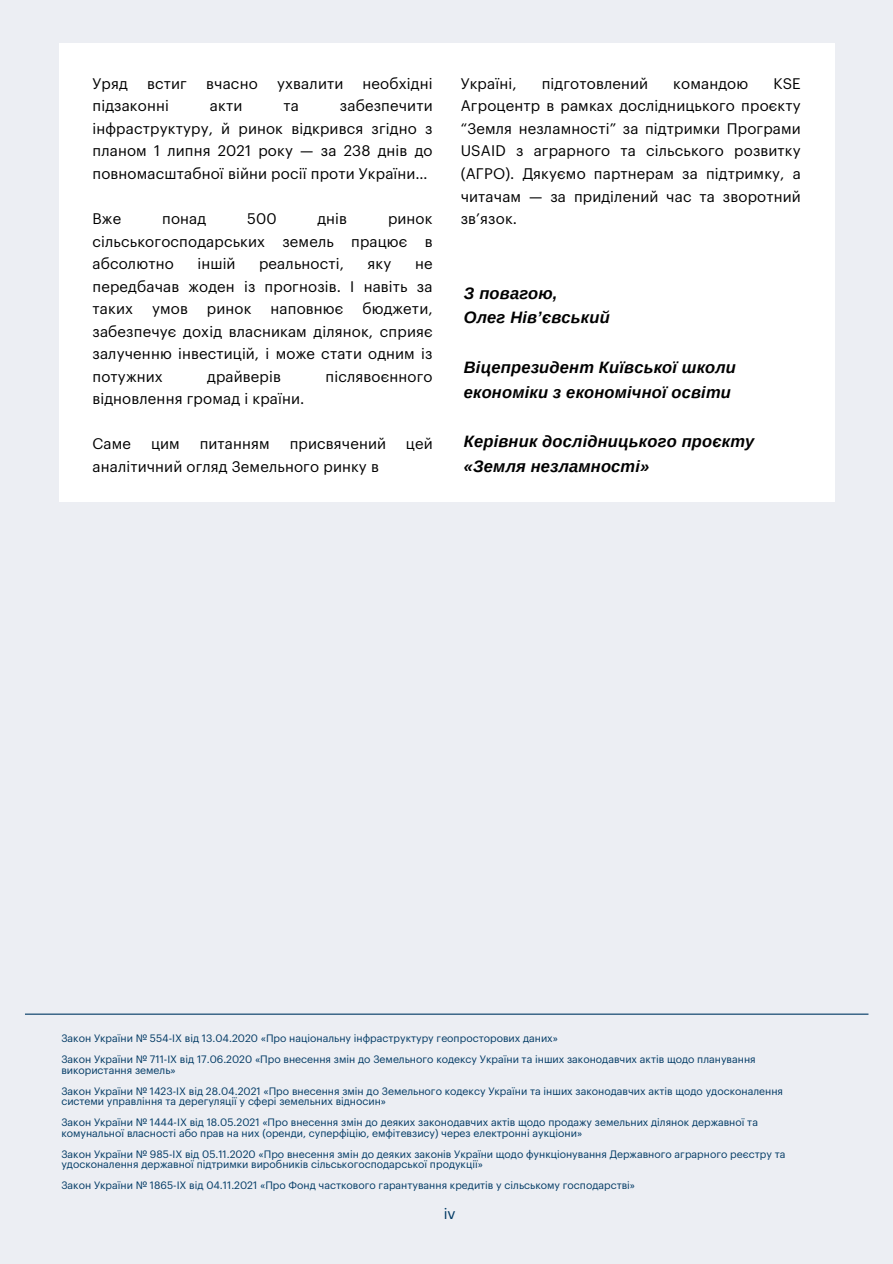
<style>
.page{position:relative;width:893px;height:1264px;background:#fff}
.page>*{position:absolute;margin:0;border:0;box-sizing:border-box;transform-origin:0 0}
.t1{font:italic 700 16.5px/24.8px "Arimo";letter-spacing:.01em;color:#000}
.t2{font:15px/22.5px "Graphik LC";letter-spacing:.01em;color:#000;text-align:justify}
.t3{font:15px "Graphik LC";color:#003964}
.t4{font:10.5px/10.5px "Graphik LC";color:#003964}
</style>
<div class="page">
<div style="left:0;top:0;width:892px;height:1263px;background:#eceef3"></div>
<div style="left:59px;top:43px;width:775px;height:458px;background:#fff"></div>
<hr style="left:25px;top:1013px;width:843px;height:1px;background:#003964">
<h2 class="t2" style="left:92px;top:73px;width:37px">Уряд</h2>
<h2 class="t2" style="left:147px;top:73px;width:41px">встиг</h2>
<h2 class="t2" style="left:206px;top:73px;width:53px">вчасно</h2>
<h2 class="t2" style="left:277px;top:73px;width:68px">ухвалити</h2>
<h2 class="t2" style="left:362px;top:73px;width:71px">необхідні</h2>
<h2 class="t2" style="left:92px;top:95px;width:78px">підзаконні</h2>
<h2 class="t2" style="left:210px;top:95px;width:34px">акти</h2>
<h2 class="t2" style="left:283px;top:95px;width:17px">та</h2>
<h2 class="t2" style="left:92px;top:95px;width:341px;text-indent:247px">забезпечити інфраструктуру, й ринок відкрився згідно з планом 1 липня 2021 року — за 238 днів до повномасштабної війни росії проти України…</h2>
<h2 class="t2" style="left:92px;top:208px;width:30px">Вже</h2>
<h2 class="t2" style="left:162px;top:208px;width:45px">понад</h2>
<h2 class="t2" style="left:247px;top:208px;width:31px">500</h2>
<h2 class="t2" style="left:317px;top:208px;width:31px">днів</h2>
<h2 class="t2" style="left:92px;top:208px;width:341px;text-indent:295px">ринок сільськогосподарських земель працює в абсолютно</h2>
<h2 class="t2" style="left:197px;top:253px;width:40px">іншій</h2>
<h2 class="t2" style="left:259px;top:253px;width:86px">реальності,</h2>
<h2 class="t2" style="left:367px;top:253px;width:25px">яку</h2>
<h2 class="t2" style="left:92px;top:253px;width:341px;text-indent:322px">не передбачав жоден із прогнозів. І навіть за таких</h2>
<h2 class="t2" style="left:92px;top:298px;width:341px;text-indent:270px">бюджети, забезпечує дохід власникам ділянок, сприяє залученню інвестицій, і може стати одним із потужних</h2>
<h2 class="t2" style="left:152px;top:298px;width:37px">умов</h2>
<h2 class="t2" style="left:207px;top:298px;width:46px">ринок</h2>
<h2 class="t2" style="left:270px;top:298px;width:74px">наповнює</h2>
<h2 class="t2" style="left:207px;top:365px;width:75px">драйверів</h2>
<h2 class="t2" style="left:325px;top:365px;width:108px">післявоєнного</h2>
<h2 class="t2" style="left:92px;top:388px;width:213px">відновлення громад і країни.</h2>
<h2 class="t2" style="left:92px;top:433px;width:40px">Саме</h2>
<h2 class="t2" style="left:151px;top:433px;width:30px">цим</h2>
<h2 class="t2" style="left:200px;top:433px;width:72px">питанням</h2>
<h2 class="t2" style="left:290px;top:433px;width:98px">присвячений</h2>
<h2 class="t2" style="left:406px;top:433px;width:28px">цей</h2>
<h2 class="t2" style="left:92px;top:455px;width:288px">аналітичний огляд Земельного ринку в</h2>
<h1 class="t2" style="left:460px;top:73px;width:57px">Україні,</h1>
<h1 class="t2" style="left:541px;top:73px;width:108px">підготовлений</h1>
<h1 class="t2" style="left:673px;top:73px;width:76px">командою</h1>
<h1 class="t2" style="left:460px;top:73px;width:341px;text-indent:312px">KSE Агроцентр в рамках дослідницького проєкту “Земля незламності” за підтримки Програми USAID з аграрного та сільського розвитку (АГРО). Дякуємо партнерам за підтримку, а читачам — за приділений час та зворотний зв’язок.</h1>
<p class="t1" style="left:464px;top:280px;width:147px">З повагою,<br>Олег Нів’євський</p>
<p class="t1" style="left:464px;top:355px;width:273px">Віцепрезидент Київської школи економіки з економічної освіти</p>
<h2 class="t1" style="left:464px;top:429px;width:292px">Керівник дослідницького проєкту «Земля незламності»</h2>
<h1 class="t4" style="left:61px;top:1033px;width:498px">Закон України № 554-IX від 13.04.2020 «Про національну інфраструктуру геопросторових даних»</h1>
<h1 class="t4" style="left:61px;top:1054px;width:695px">Закон України № 711-IX від 17.06.2020 «Про внесення змін до Земельного кодексу України та інших законодавчих актів щодо планування використання земель»</h1>
<p class="t4" style="left:61px;top:1085px;width:723px">Закон України № 1423-IX від 28.04.2021 «Про внесення змін до Земельного кодексу України та інших законодавчих актів щодо удосконалення системи управління та дерегуляції у сфері земельних відносин»</p>
<p class="t4" style="left:61px;top:1117px;width:698px">Закон України № 1444-IX від 18.05.2021 «Про внесення змін до деяких законодавчих актів щодо продажу земельних ділянок державної та комунальної власності або прав на них (оренди, суперфіцію, емфітевзису) через електронні аукціони»</p>
<p class="t4" style="left:61px;top:1148px;width:725px">Закон України № 985-ІХ від 05.11.2020 «Про внесення змін до деяких законів України щодо функціонування Державного аграрного реєстру та удосконалення державної підтримки виробників сільськогосподарської продукції»</p>
<p class="t4" style="left:61px;top:1180px;width:575px">Закон України № 1865-ІХ від 04.11.2021 «Про Фонд часткового гарантування кредитів у сільському господарстві»</p>
<h2 class="t3" style="left:444px;top:1206px;width:13px">iv</h2>
</div>
